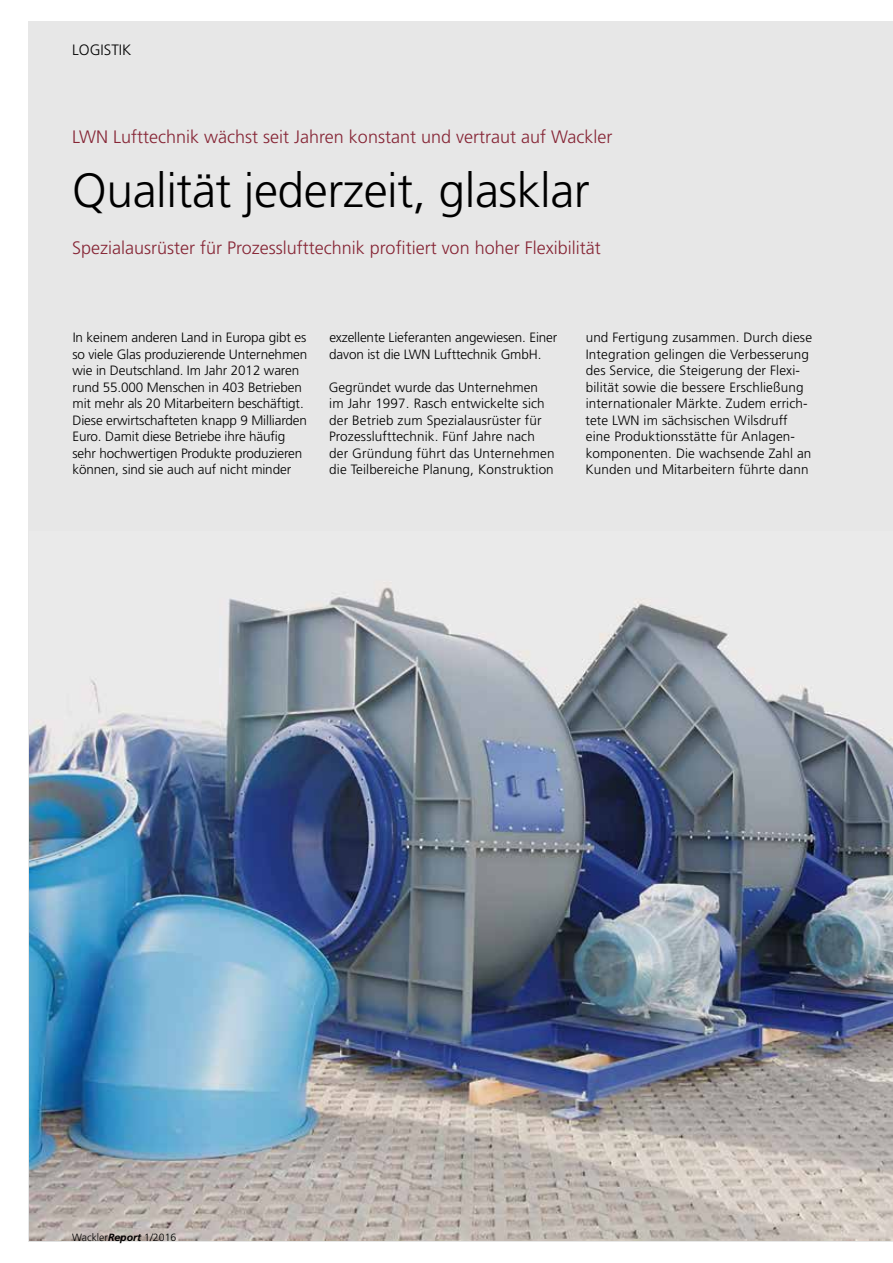
<style>
.page{position:relative;width:893px;height:1263px;background:#fff}
.page>*{position:absolute;margin:0;border:0;box-sizing:border-box;transform-origin:0 0}
.t1{font:300 48px "Frutiger";letter-spacing:-.01em;color:#000}
.t2{font:300 18px "Frutiger";color:#862535}
.t3{font:300 15px "Frutiger";color:#000}
.t4{font:300 13.5px/16.5px "Frutiger";letter-spacing:.01em;color:#000}
.t5{font:300 13.5px/16.5px "Frutiger";letter-spacing:-.01em;color:#000}
.t6{font:300 10.5px "Frutiger";color:#000}
.s1{font-weight:700;font-style:italic}
</style>
<div class="page">
<div style="left:29px;top:21px;width:864px;height:1221px;background:#e7e7e7"></div>
<svg style="left:29px;top:1240px;width:33px;height:1px"></svg>
<img style="left:29px;top:581px;width:864px;height:659px">
<p class="t3" style="left:72px;top:41px;width:61px">LOGISTIK</p>
<h2 class="t2" style="left:72px;top:126px;width:542px">LWN Lufttechnik wächst seit Jahren konstant und vertraut auf Wackler</h2>
<h1 class="t1" style="left:72px;top:163px;width:519px">Qualität jederzeit, glasklar</h1>
<h2 class="t2" style="left:72px;top:237px;width:530px">Spezialausrüster für Prozesslufttechnik profitiert von hoher Flexibilität</h2>
<p class="t5" style="left:72px;top:329px;width:236px">In keinem anderen Land in Europa gibt es so viele Glas produzierende Unternehmen wie in Deutschland. Im Jahr 2012 waren rund 55.000 Menschen in 403 Betrieben mit mehr als 20 Mitarbeitern beschäftigt.<br>Diese erwirtschafteten knapp 9 Milliarden Euro. Damit diese Betriebe ihre häufig sehr hochwertigen Produkte produzieren können, sind sie auch auf nicht minder</p>
<p class="t5" style="left:329px;top:329px;width:230px">exzellente Lieferanten angewiesen. Einer davon ist die LWN Lufttechnik GmbH.</p>
<p class="t4" style="left:329px;top:379px;width:227px">Gegründet wurde das Unternehmen im Jahr 1997. Rasch entwickelte sich der Betrieb zum Spezialausrüster für Prozesslufttechnik. Fünf Jahre nach der Gründung führt das Unternehmen die Teilbereiche Planung, Konstruktion</p>
<p class="t4" style="left:585px;top:329px;width:228px">und Fertigung zusammen. Durch diese Integration gelingen die Verbesserung des Service, die Steigerung der Flexi&shy;bilität sowie die bessere Erschließung internationaler Märkte. Zudem errich&shy;tete LWN im sächsischen Wilsdruff eine Produktionsstätte für Anlagen&shy;komponenten. Die wachsende Zahl an Kunden und Mitarbeitern führte dann</p>
<p class="t6" style="left:72px;top:1231px;width:106px">Wackler<span class="s1">Report</span> 1/2016</p>
</div>
